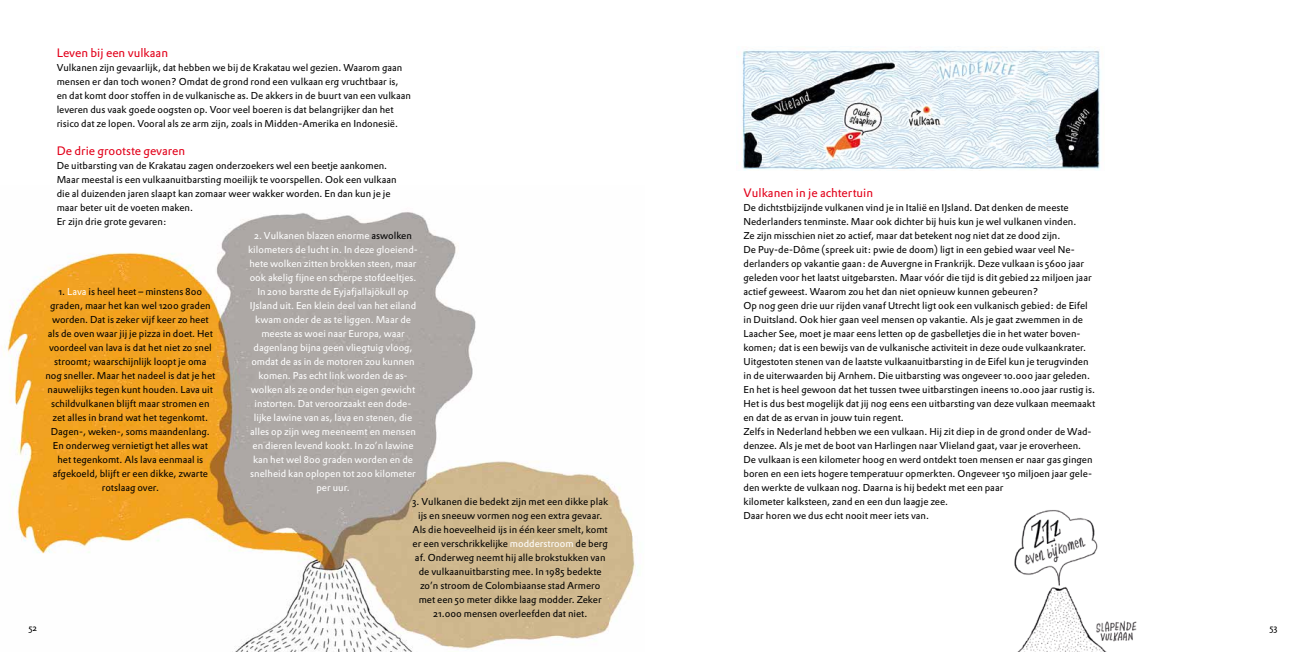
<style>
.page{position:relative;width:1304px;height:652px;background:#fff}
.page>*{position:absolute;margin:0;border:0;box-sizing:border-box;transform-origin:0 0}
.t1{font:12px "DTL Prokyon ST";color:#e2001a}
.t2{font:9.8px/14px "DTL Prokyon ST";color:#000}
.t3{font:9.8px/14px "DTL Prokyon ST";color:#fff;text-align:center}
.t4{font:9px "DTL Prokyon ST";color:#000}
.s1{color:#fff}
.s2{color:#000}
</style>
<div class="page">
<img style="left:4px;top:212px;width:632px;height:440px">
<img style="left:1014px;top:510px;width:123px;height:142px">
<img style="left:737px;top:50px;width:364px;height:121px">
<p class="t1" style="left:57px;top:45px;width:113px">Leven bij een vulkaan</p>
<p class="t2" style="left:57px;top:60px;width:356px">Vulkanen zijn gevaarlijk, dat hebben we bij de Krakatau wel gezien. Waarom gaan mensen er dan toch wonen? Omdat de grond rond een vulkaan erg vruchtbaar is, en dat komt door stoffen in de vulkanische as. De akkers in de buurt van een vulkaan leveren dus vaak goede oogsten op. Voor veel boeren is dat belangrijker dan het risico dat ze lopen. Vooral als ze arm zijn, zoals in Midden-Amerika en Indonesië.</p>
<p class="t1" style="left:57px;top:143px;width:130px">De drie grootste gevaren</p>
<p class="t2" style="left:57px;top:158px;width:341px">De uitbarsting van de Krakatau zagen onderzoekers wel een beetje aankomen.<br>Maar meestal is een vulkaanuitbarsting moeilijk te voorspellen. Ook een vulkaan die al duizenden jaren slaapt kan zomaar weer wakker worden. En dan kun je je maar beter uit de voeten maken.<br>Er zijn drie grote gevaren:</p>
<p class="t2" style="left:45px;top:284px;width:172px;text-align:center">1. <span class="s1">Lava</span> is heel heet – minstens 800 graden, maar het kan wel 1200 graden worden. Dat is zeker vijf keer zo heet als de oven waar jij je pizza in doet. Het voordeel van lava is dat het niet zo snel stroomt; waarschijnlijk loopt je oma nog sneller. Maar het nadeel is dat je het nauwelijks tegen kunt houden. Lava uit schildvulkanen blijft maar stromen en zet alles in brand wat het tegenkomt.<br>Dagen-, weken-, soms maandenlang.<br>En onderweg vernietigt het alles wat het tegenkomt. Als lava eenmaal is afgekoeld, blijft er een dikke, zwarte rotslaag over.</p>
<p class="t3" style="left:248px;top:228px;width:171px">2. Vulkanen blazen enorme <span class="s2">aswolken </span>kilometers de lucht in. In deze gloeiend&shy;hete wolken zitten brokken steen, maar ook akelig fijne en scherpe stofdeeltjes.<br>In 2010 barstte de Eyjafjallajökull op IJsland uit. Een klein deel van het eiland kwam onder de as te liggen. Maar de meeste as woei naar Europa, waar dagenlang bijna geen vliegtuig vloog, omdat de as in de motoren zou kunnen komen. Pas echt link worden de as&shy;wolken als ze onder hun eigen gewicht instorten. Dat veroorzaakt een dode&shy;lijke lawine van as, lava en stenen, die alles op zijn weg meeneemt en mensen en dieren levend kookt. In zo’n lawine kan het wel 800 graden worden en de snelheid kan oplopen tot 200 kilometer per uur.</p>
<p class="t2" style="left:412px;top:494px;width:198px;text-align:center">3. Vulkanen die bedekt zijn met een dikke plak ijs en sneeuw vormen nog een extra gevaar.<br>Als die hoeveelheid ijs in één keer smelt, komt er een verschrikkelijke <span class="s1">modderstroom</span> de berg af. Onderweg neemt hij alle brokstukken van de vulkaanuitbarsting mee. In 1985 bedekte zo’n stroom de Colombiaanse stad Armero met een 50 meter dikke laag modder. Zeker 21.000 mensen overleefden dat niet.</p>
<p class="t1" style="left:743px;top:185px;width:131px">Vulkanen in je achtertuin</p>
<p class="t2" style="left:743px;top:200px;width:354px">De dichtstbijzijnde vulkanen vind je in Italië en IJsland. Dat denken de meeste Nederlanders tenminste. Maar ook dichter bij huis kun je wel vulkanen vinden.<br>Ze zijn misschien niet zo actief, maar dat betekent nog niet dat ze dood zijn.<br>De Puy-de-Dôme (spreek uit: pwie de doom) ligt in een gebied waar veel Ne&shy;derlanders op vakantie gaan: de Auvergne in Frankrijk. Deze vulkaan is 5600 jaar geleden voor het laatst uitgebarsten. Maar vóór die tijd is dit gebied 22 miljoen jaar actief geweest. Waarom zou het dan niet opnieuw kunnen gebeuren?<br>Op nog geen drie uur rijden vanaf Utrecht ligt ook een vulkanisch gebied: de Eifel in Duitsland. Ook hier gaan veel mensen op vakantie. Als je gaat zwemmen in de Laacher See, moet je maar eens letten op de gasbelletjes die in het water boven&shy;komen; dat is een bewijs van de vulkanische activiteit in deze oude vulkaankrater.<br>Uitgestoten stenen van de laatste vulkaanuitbarsting in de Eifel kun je terugvinden in de uiterwaarden bij Arnhem. Die uitbarsting was ongeveer 10.000 jaar geleden.<br>En het is heel gewoon dat het tussen twee uitbarstingen ineens 10.000 jaar rustig is.<br>Het is dus best mogelijk dat jij nog eens een uitbarsting van deze vulkaan meemaakt en dat de as ervan in jouw tuin regent.<br>Zelfs in Nederland hebben we een vulkaan. Hij zit diep in de grond onder de Wad&shy;denzee. Als je met de boot van Harlingen naar Vlieland gaat, vaar je eroverheen.<br>De vulkaan is een kilometer hoog en werd ontdekt toen mensen er naar gas gingen boren en een iets hogere temperatuur opmerkten. Ongeveer 150 miljoen jaar gele&shy;den werkte de vulkaan nog. Daarna is hij bedekt met een paar<br>kilometer kalksteen, zand en een dun laagje zee.<br>Daar horen we dus echt nooit meer iets van.</p>
<p class="t4" style="left:28px;top:622px;width:10px">52</p>
<p class="t4" style="left:1269px;top:622px;width:10px">53</p>
</div>
